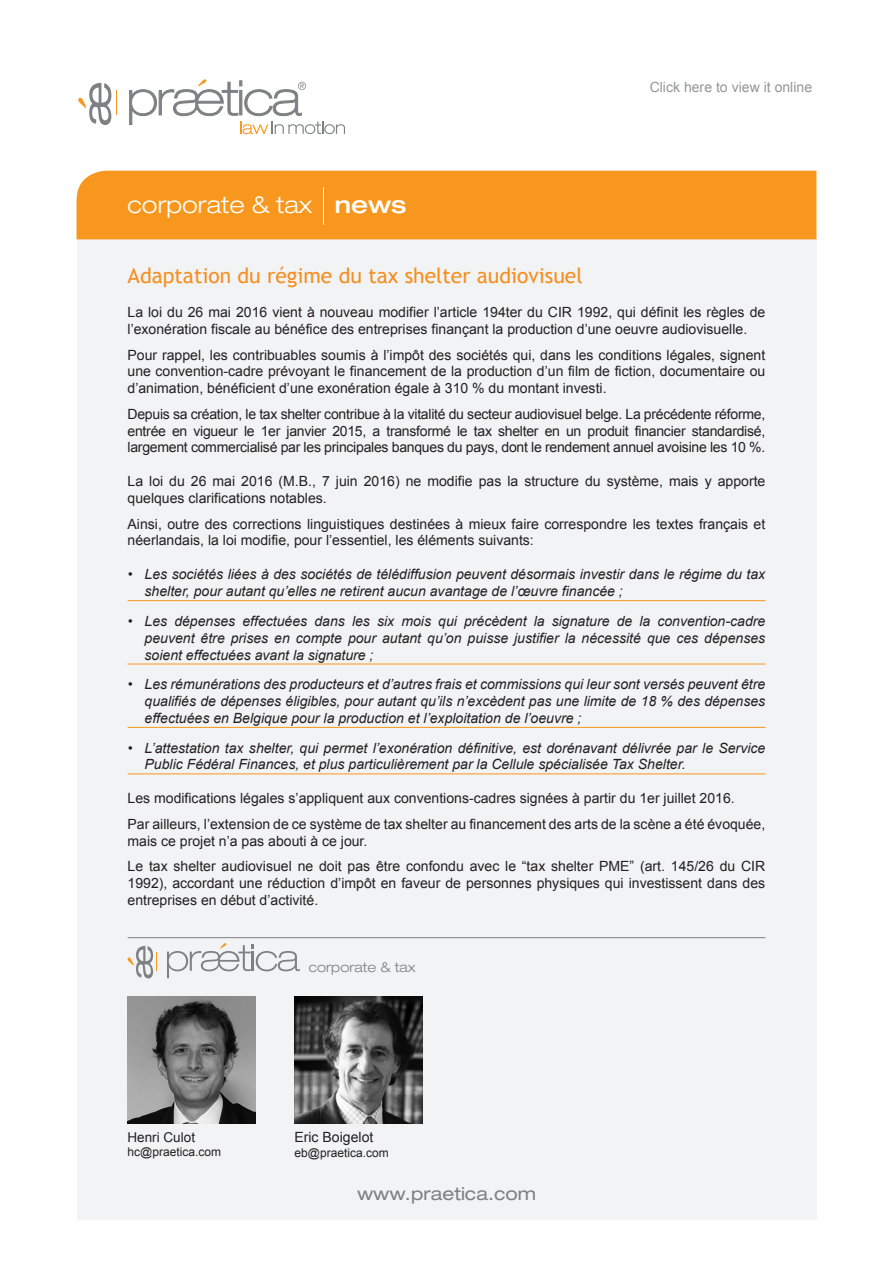
<style>
.page{position:relative;width:893px;height:1263px;background:#fff}
.page>*{position:absolute;margin:0;border:0;box-sizing:border-box;transform-origin:0 0}
.t1{font:300 expanded 23.55px "Helvetica Neue";color:#fff}
.t2{font:500 expanded 23.55px "Helvetica Neue";color:#fff}
.t3{font:21.15px "Trebuchet MS";color:#f68e1e}
.t4{font:expanded 18px "Helvetica Neue";color:#7e8083}
.Body_arial_regular{font:14.1px/16.8px "Arial";color:#231f20}
.Parag_souligné_orang{font:italic 14.1px/16.8px "Arial";color:#231f20}
.t5{font:14.1px "Arial";color:#939598}
.Body{font:14.1px "Arial";color:#231f20}
.t6{font:300 expanded 13.65px "Helvetica Neue";color:#7e8083}
.Body-2{font:13.5px "Arial";color:#231f20}
.Body-3{font:12px "Arial";color:#231f20}
</style>
<div class="page">
<div style="left:77px;top:234px;width:739px;height:985px;background:#f2f3f4"></div>
<hr style="left:128px;top:600px;width:637px;height:1px;background:#f7971d">
<hr style="left:128px;top:664px;width:637px;height:1px;background:#f7971d">
<hr style="left:128px;top:727px;width:637px;height:1px;background:#f7971d">
<hr style="left:128px;top:774px;width:637px;height:1px;background:#f7971d">
<div style="left:77px;top:171px;width:739px;height:68px;background:#f7971d"></div>
<svg style="left:78px;top:83px;width:39px;height:42px"></svg>
<svg style="left:129px;top:79px;width:216px;height:55px"></svg>
<hr style="left:323px;top:187px;width:1px;height:38px;background:#fff">
<img style="left:128px;top:996px;width:127px;height:128px">
<img style="left:294px;top:996px;width:128px;height:128px">
<svg style="left:167px;top:943px;width:133px;height:35px"></svg>
<svg style="left:128px;top:946px;width:29px;height:32px"></svg>
<hr style="left:128px;top:937px;width:637px;height:1px;background:#7e8083">
<p class="t1" style="left:128px;top:191px;width:186px">corporate &amp; tax</p>
<p class="t2" style="left:335px;top:190px;width:73px">news</p>
<p class="t5" style="left:650px;top:79px;width:164px">Click here to view it online</p>
<p class="t3" style="left:128px;top:263px;width:457px">Adaptation du régime du tax shelter audiovisuel</p>
<p class="Body_arial_regular" style="left:128px;top:304px;width:639px">La loi du 26 mai 2016 vient à nouveau modifier l’article 194ter du CIR 1992, qui définit les règles de l’exonération fiscale au bénéfice des entreprises finançant la production d’une oeuvre audiovisuelle.</p>
<p class="Body_arial_regular" style="left:128px;top:346px;width:639px;text-align:justify">Pour rappel, les contribuables soumis à l’impôt des sociétés qui, dans les conditions légales, signent une convention-cadre prévoyant le financement de la production d’un film de fiction, documentaire ou d’animation, bénéficient d’une exonération égale à 310 % du montant investi.</p>
<p class="Body_arial_regular" style="left:128px;top:405px;width:639px;text-align:justify">Depuis sa création, le tax shelter contribue à la vitalité du secteur audiovisuel belge. La précédente réforme, entrée en vigueur le 1er janvier 2015, a transformé le tax shelter en un produit financier standardisé, largement commercialisé par les principales banques du pays, dont le rendement annuel avoisine les 10 %.</p>
<p class="Body_arial_regular" style="left:128px;top:473px;width:639px">La loi du 26 mai 2016 (M.B., 7 juin 2016) ne modifie pas la structure du système, mais y apporte quelques clarifications notables.</p>
<p class="Body_arial_regular" style="left:128px;top:515px;width:639px">Ainsi, outre des corrections linguistiques destinées à mieux faire correspondre les textes français et néerlandais, la loi modifie, pour l’essentiel, les éléments suivants:</p>
<p class="Parag_souligné_orang" style="left:145px;top:566px;width:622px;text-indent:-17px">• Les sociétés liées à des sociétés de télédiffusion peuvent désormais investir dans le régime du tax shelter, pour autant qu’elles ne retirent aucun avantage de l’œuvre financée ;</p>
<p class="Parag_souligné_orang" style="left:145px;top:612px;width:622px;text-align:justify;text-indent:-17px">• Les dépenses effectuées dans les six mois qui précèdent la signature de la convention-cadre peuvent être prises en compte pour autant qu’on puisse justifier la nécessité que ces dépenses soient effectuées avant la signature ;</p>
<p class="Parag_souligné_orang" style="left:145px;top:676px;width:622px;text-align:justify;text-indent:-17px">• Les rémunérations des producteurs et d’autres frais et commissions qui leur sont versés peuvent être qualifiés de dépenses éligibles, pour autant qu’ils n’excèdent pas une limite de 18 % des dépenses effectuées en Belgique pour la production et l’exploitation de l’oeuvre ;</p>
<p class="Parag_souligné_orang" style="left:145px;top:739px;width:622px;text-indent:-17px">• L’attestation tax shelter, qui permet l’exonération définitive, est dorénavant délivrée par le Service<br>Public Fédéral Finances, et plus particulièrement par la Cellule spécialisée Tax Shelter.</p>
<p class="Body_arial_regular" style="left:128px;top:790px;width:609px">Les modifications légales s’appliquent aux conventions-cadres signées à partir du 1er juillet 2016.</p>
<p class="Body_arial_regular" style="left:128px;top:815px;width:639px">Par ailleurs, l’extension de ce système de tax shelter au financement des arts de la scène a été évoquée, mais ce projet n’a pas abouti à ce jour.</p>
<p class="Body_arial_regular" style="left:128px;top:857px;width:639px;text-align:justify">Le tax shelter audiovisuel ne doit pas être confondu avec le “tax shelter PME” (art. 145/26 du CIR 1992), accordant une réduction d’impôt en faveur de personnes physiques qui investissent dans des entreprises en début d’activité.</p>
<p class="Body-2" style="left:128px;top:1130px;width:69px">Henri Culot</p>
<p class="Body-3" style="left:128px;top:1145px;width:95px">hc@praetica.com</p>
<p class="t6" style="left:309px;top:959px;width:108px">corporate &amp; tax</p>
<p class="Body" style="left:294px;top:1129px;width:80px">Eric Boigelot</p>
<p class="Body-3" style="left:294px;top:1146px;width:96px">eb@praetica.com</p>
<p class="t4" style="left:357px;top:1183px;width:180px">www.praetica.com</p>
</div>
